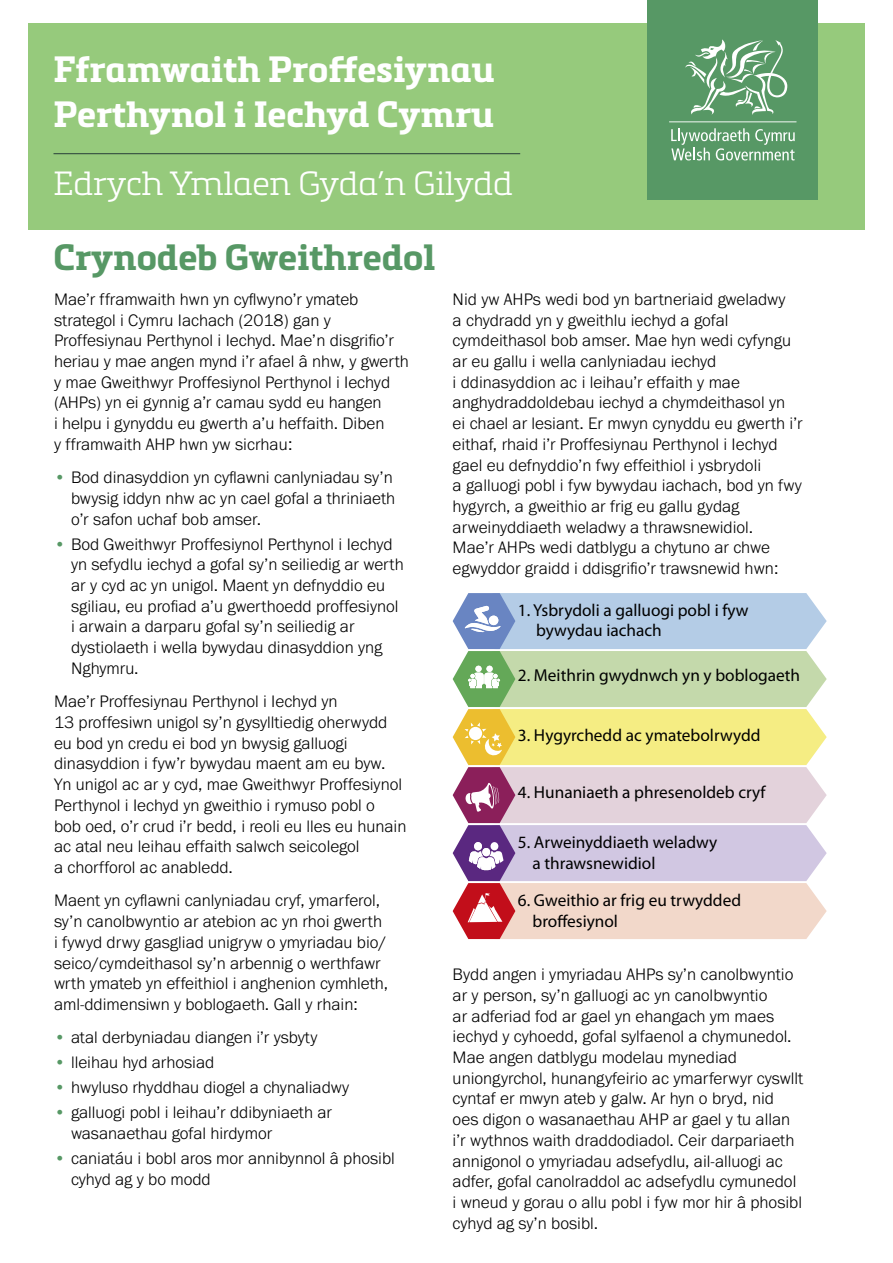
<style>
.page{position:relative;width:893px;height:1263px;background:#fff}
.page>*{position:absolute;margin:0;border:0;box-sizing:border-box;transform-origin:0 0}
.Contents_header{font:700 36px/45px "Metronic Slab Pro";color:#fff}
.headers_grey{font:700 36px "Metronic Slab Pro";color:#579865}
.Contents_header-2{font:300 33px "Metronic Slab Pro";color:#fff}
.Body{font:300 17.25px/20.7px "Franklin Gothic URW";color:#000}
.t1{font:17.25px/20.7px "Myriad Pro";color:#000}
.s1{font-family:"Franklin Gothic URW Dem";font-weight:400;color:#579865}
</style>
<div class="page">
<div style="left:28px;top:24px;width:837px;height:206px;background:#96ca7c"></div>
<div style="left:648px;top:0;width:170px;height:200px;background:#579865"></div>
<svg style="left:685px;top:39px;width:102px;height:76px"></svg>
<svg style="left:671px;top:128px;width:124px;height:32px"></svg>
<hr style="left:669px;top:121px;width:128px;height:1px;background:#fff">
<hr style="left:54px;top:153px;width:466px;height:1px;background:#273e38">
<svg style="left:453px;top:593px;width:374px;height:346px;background:#d5cec0"></svg>
<h1 class="Contents_header" style="left:54px;top:46px;width:443px">Fframwaith Proffesiynau<br>Perthynol i Iechyd Cymru</h1>
<h1 class="Contents_header-2" style="left:54px;top:161px;width:461px">Edrych Ymlaen Gyda’n Gilydd</h1>
<p class="headers_grey" style="left:54px;top:235px;width:384px">Crynodeb Gweithredol</p>
<p class="Body" style="left:54px;top:288px;width:356px">Mae’r fframwaith hwn yn cyflwyno’r ymateb strategol i Cymru Iachach (2018) gan y Proffesiynau Perthynol i Iechyd. Mae’n disgrifio’r heriau y mae angen mynd i’r afael â nhw, y gwerth y mae Gweithwyr Proffesiynol Perthynol i Iechyd (AHPs) yn ei gynnig a’r camau sydd eu hangen<br>i helpu i gynyddu eu gwerth a’u heffaith. Diben<br>y fframwaith AHP hwn yw sicrhau:</p>
<p class="Body" style="left:71px;top:467px;width:326px;text-indent:-17px"><span class="s1">•</span> Bod dinasyddion yn cyflawni canlyniadau sy’n bwysig iddyn nhw ac yn cael gofal a thriniaeth o’r safon uchaf bob amser.</p>
<p class="Body" style="left:71px;top:533px;width:334px;text-indent:-17px"><span class="s1">•</span> Bod Gweithwyr Proffesiynol Perthynol i Iechyd yn sefydlu iechyd a gofal sy’n seiliedig ar werth ar y cyd ac yn unigol. Maent yn defnyddio eu sgiliau, eu profiad a’u gwerthoedd proffesiynol i arwain a darparu gofal sy’n seiliedig ar dystiolaeth i wella bywydau dinasyddion yng Nghymru.</p>
<p class="Body" style="left:54px;top:691px;width:354px">Mae’r Proffesiynau Perthynol i Iechyd yn<br>13 proffesiwn unigol sy’n gysylltiedig oherwydd eu bod yn credu ei bod yn bwysig galluogi dinasyddion i fyw’r bywydau maent am eu byw.<br>Yn unigol ac ar y cyd, mae Gweithwyr Proffesiynol Perthynol i Iechyd yn gweithio i rymuso pobl o bob oed, o’r crud i’r bedd, i reoli eu lles eu hunain ac atal neu leihau effaith salwch seicolegol<br>a chorfforol ac anabledd.</p>
<p class="Body" style="left:54px;top:890px;width:336px">Maent yn cyflawni canlyniadau cryf, ymarferol, sy’n canolbwyntio ar atebion ac yn rhoi gwerth i fywyd drwy gasgliad unigryw o ymyriadau bio/ seico/cymdeithasol sy’n arbennig o werthfawr wrth ymateb yn effeithiol i anghenion cymhleth, aml-ddimensiwn y boblogaeth. Gall y rhain:</p>
<p class="Body" style="left:54px;top:1027px;width:265px"><span class="s1">•</span> atal derbyniadau diangen i’r ysbyty</p>
<p class="Body" style="left:54px;top:1052px;width:162px"><span class="s1">•</span> lleihau hyd arhosiad</p>
<p class="Body" style="left:54px;top:1077px;width:297px"><span class="s1">•</span> hwyluso rhyddhau diogel a chynaliadwy</p>
<p class="Body" style="left:71px;top:1102px;width:263px;text-indent:-17px"><span class="s1">•</span> galluogi pobl i leihau’r ddibyniaeth ar wasanaethau gofal hirdymor</p>
<p class="Body" style="left:71px;top:1147px;width:325px;text-indent:-17px"><span class="s1">•</span> caniatáu i bobl aros mor annibynnol â phosibl cyhyd ag y bo modd</p>
<p class="Body" style="left:453px;top:288px;width:351px">Nid yw AHPs wedi bod yn bartneriaid gweladwy<br>a chydradd yn y gweithlu iechyd a gofal cymdeithasol bob amser. Mae hyn wedi cyfyngu ar eu gallu i wella canlyniadau iechyd<br>i ddinasyddion ac i leihau’r effaith y mae anghydraddoldebau iechyd a chymdeithasol yn<br>ei chael ar lesiant. Er mwyn cynyddu eu gwerth i’r eithaf, rhaid i’r Proffesiynau Perthynol i Iechyd gael eu defnyddio’n fwy effeithiol i ysbrydoli<br>a galluogi pobl i fyw bywydau iachach, bod yn fwy hygyrch, a gweithio ar frig eu gallu gydag arweinyddiaeth weladwy a thrawsnewidiol.<br>Mae’r AHPs wedi datblygu a chytuno ar chwe egwyddor graidd i ddisgrifio’r trawsnewid hwn:</p>
<p class="t1" style="left:536px;top:600px;width:214px;text-indent:-18px">1. Ysbrydoli a galluogi pobl i fyw bywydau iachach</p>
<p class="t1" style="left:518px;top:666px;width:284px">2. Meithrin gwydnwch yn y boblogaeth</p>
<p class="t1" style="left:518px;top:726px;width:244px">3. Hygyrchedd ac ymatebolrwydd</p>
<p class="t1" style="left:518px;top:782px;width:249px">4. Hunaniaeth a phresenoldeb cryf</p>
<p class="t1" style="left:532px;top:832px;width:186px;text-indent:-15px">5. Arweinyddiaeth weladwy a thrawsnewidiol</p>
<p class="t1" style="left:532px;top:890px;width:210px;text-indent:-15px">6. Gweithio ar frig eu trwydded broffesiynol</p>
<p class="Body" style="left:453px;top:964px;width:352px">Bydd angen i ymyriadau AHPs sy’n canolbwyntio ar y person, sy’n galluogi ac yn canolbwyntio<br>ar adferiad fod ar gael yn ehangach ym maes iechyd y cyhoedd, gofal sylfaenol a chymunedol.<br>Mae angen datblygu modelau mynediad uniongyrchol, hunangyfeirio ac ymarferwyr cyswllt cyntaf er mwyn ateb y galw. Ar hyn o bryd, nid oes digon o wasanaethau AHP ar gael y tu allan i’r wythnos waith draddodiadol. Ceir darpariaeth annigonol o ymyriadau adsefydlu, ail-alluogi ac adfer, gofal canolraddol ac adsefydlu cymunedol i wneud y gorau o allu pobl i fyw mor hir â phosibl cyhyd ag sy’n bosibl.</p>
</div>
